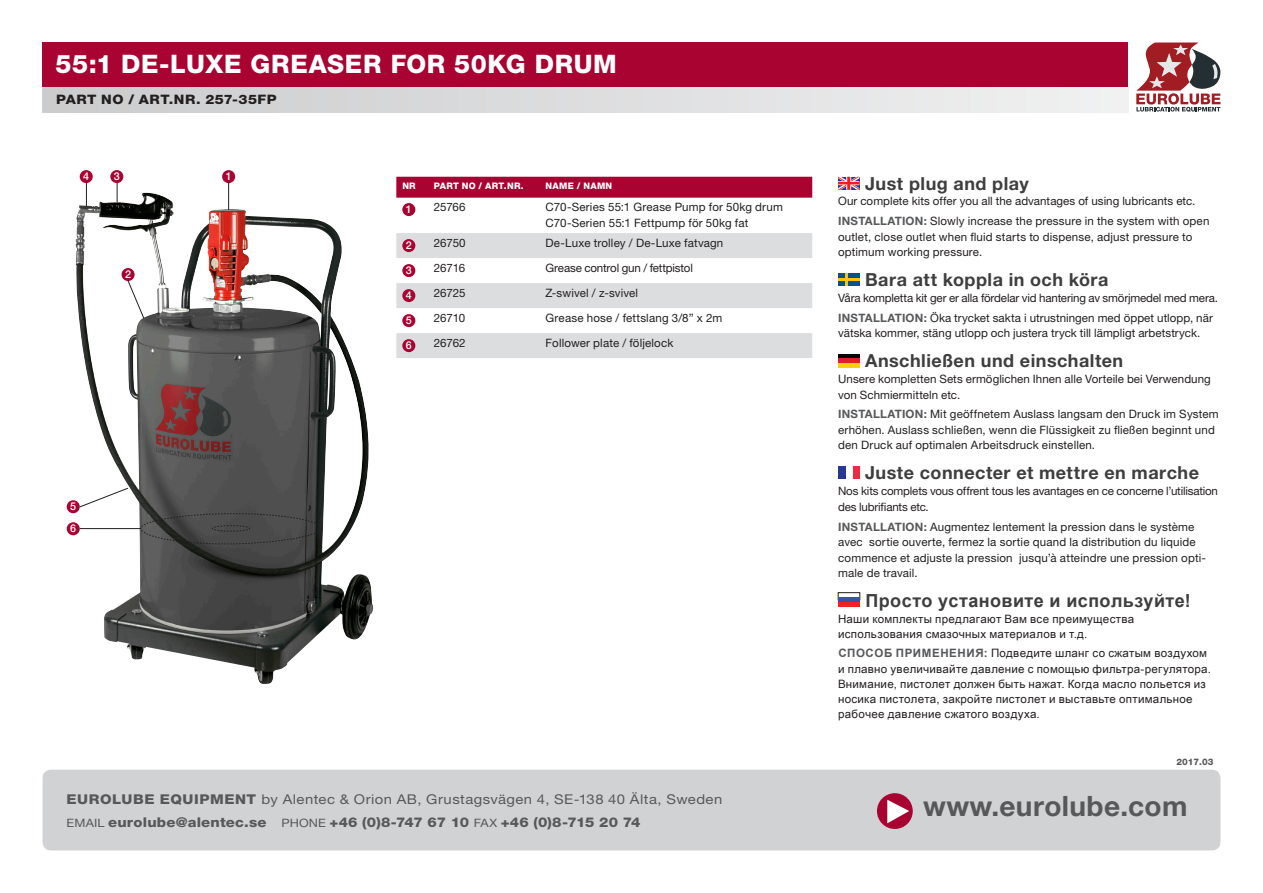
<style>
.page{position:relative;width:1263px;height:893px;background:#fff}
.page>*{position:absolute;margin:0;border:0;box-sizing:border-box;transform-origin:0 0}
.t1{font:700 28.05px "Helvetica Neue LT Std";letter-spacing:.015em;color:#57585a}
.t2{font:800 25.5px "Helvetica Neue LT Std";letter-spacing:.025em;color:#fff}
.t3{font:700 18px "Helvetica Neue LT Std";letter-spacing:.025em;color:#3e3e3f}
.t4{font:700 18px "Arial";letter-spacing:.025em;color:#3e3e3f}
.t5{font:13.5px/23px "Helvetica Neue LT Std";letter-spacing:.03em;color:#57585a;scale:1.1 1}
.t6{font:800 13.5px "Helvetica Neue LT Std";letter-spacing:-.03em;color:#57585a;scale:1.1 1}
.Bildtext{font:800 13.05px "Helvetica Neue LT Std";letter-spacing:.03em;color:#231f20;scale:1.1 1}
.t7{font:11.55px/15.5px "Helvetica Neue LT Std";letter-spacing:.01em;color:#231f20}
.t8{font:11.55px/15.1px "Arial Unicode MS";letter-spacing:.02em;color:#231f20}
.t9{font:11.55px/19.6px "Helvetica Neue LT Std";letter-spacing:-.01em;color:#231f20}
.t10{font:11.55px/15.8px "Helvetica Neue LT Std";letter-spacing:-.015em;color:#231f20}
.t11{font:500 10.8px "Helvetica Neue LT Std";color:#fff}
.t12{font:800 9px "Helvetica Neue LT Std";letter-spacing:.035em;color:#fff}
.t13{font:800 9px "Helvetica Neue LT Std";color:#57585a}
.s1{font-weight:800}
.s2{font-size:11.55px}
.s3{font-weight:400;font-size:11.55px}
.s4{font-weight:700;color:#57585a}
.s5{font-family:"Arial";font-weight:700;color:#57585a}
</style>
<div class="page">
<img style="left:75px;top:193px;width:299px;height:491px">
<div style="left:43px;top:86px;width:1085px;height:26px;background:linear-gradient(to right,#cbcbcc,#f0f1f2)"></div>
<div style="left:43px;top:43px;width:1085px;height:44px;background:#a90332"></div>
<svg style="left:1136px;top:43px;width:84px;height:69px"></svg>
<div style="left:396px;top:177px;width:416px;height:21px;background:#a90332"></div>
<svg style="left:396px;top:233px;width:416px;height:125px;fill:#dcdddf"></svg>
<div style="left:402px;top:203px;width:13px;height:13px;background:#a90332;border-radius:50%"></div>
<div style="left:402px;top:239px;width:13px;height:13px;background:#a90332;border-radius:50%"></div>
<div style="left:402px;top:264px;width:13px;height:13px;background:#a90332;border-radius:50%"></div>
<div style="left:402px;top:289px;width:13px;height:13px;background:#a90332;border-radius:50%"></div>
<div style="left:402px;top:314px;width:13px;height:13px;background:#a90332;border-radius:50%"></div>
<div style="left:402px;top:339px;width:13px;height:13px;background:#a90332;border-radius:50%"></div>
<div style="left:222px;top:170px;width:13px;height:13px;background:#a90332;border-radius:50%"></div>
<div style="left:122px;top:268px;width:13px;height:13px;background:#a90332;border-radius:50%"></div>
<div style="left:110px;top:170px;width:13px;height:13px;background:#a90332;border-radius:50%"></div>
<div style="left:67px;top:522px;width:13px;height:13px;background:#a90332;border-radius:50%"></div>
<svg style="left:228px;top:182px;width:1px;height:28px"></svg>
<svg style="left:117px;top:183px;width:1px;height:19px"></svg>
<svg style="left:86px;top:183px;width:1px;height:23px"></svg>
<svg style="left:128px;top:280px;width:16px;height:39px"></svg>
<svg style="left:79px;top:488px;width:49px;height:19px"></svg>
<hr style="left:80px;top:528px;width:60px;height:1px;background:#231f20">
<div style="left:80px;top:170px;width:13px;height:13px;background:#a90332;border-radius:50%"></div>
<div style="left:67px;top:500px;width:13px;height:13px;background:#a90332;border-radius:50%"></div>
<svg style="left:140px;top:513px;width:182px;height:32px"></svg>
<div style="left:43px;top:770px;width:1177px;height:80px;background:#d1d2d4;border-radius:9px"></div>
<div style="left:877px;top:793px;width:36px;height:36px;background:#a90332;border-radius:50%"></div>
<svg style="left:887px;top:800px;width:22px;height:23px"></svg>
<svg style="left:838px;top:177px;width:21px;height:13px"></svg>
<div style="left:838px;top:273px;width:21px;height:13px;background:#09518a"></div>
<svg style="left:845px;top:273px;width:2px;height:13px"></svg>
<hr style="left:838px;top:278px;width:21px;height:3px;background:#fdc111">
<svg style="left:838px;top:354px;width:21px;height:5px"></svg>
<div style="left:838px;top:359px;width:21px;height:8px;background:#de1f26"></div>
<hr style="left:838px;top:363px;width:21px;height:4px;background:#fcce0c">
<svg style="left:853px;top:466px;width:6px;height:13px"></svg>
<svg style="left:845px;top:466px;width:1px;height:13px"></svg>
<div style="left:838px;top:466px;width:7px;height:13px;background:#263892"></div>
<div style="left:838px;top:600px;width:22px;height:7px;background:#ee2123"></div>
<div style="left:838px;top:597px;width:22px;height:5px;background:#3a54a4"></div>
<p class="t2" style="left:56px;top:49px;width:563px">55:1 DE-LUXE GREASER FOR 50KG DRUM</p>
<p class="Bildtext" style="left:56px;top:92px;width:202px">PART NO / ART.NR. 257-35FP</p>
<p class="t11" style="left:83px;top:169px;width:7px">4</p>
<p class="t11" style="left:114px;top:169px;width:7px">3</p>
<p class="t11" style="left:125px;top:267px;width:7px">2</p>
<p class="t11" style="left:70px;top:499px;width:7px">5</p>
<p class="t11" style="left:70px;top:521px;width:7px">6</p>
<p class="t11" style="left:226px;top:169px;width:7px">1</p>
<p class="t12" style="left:402px;top:181px;width:15px">NR</p>
<p class="t12" style="left:434px;top:181px;width:92px">PART NO / ART.NR.</p>
<p class="t12" style="left:546px;top:181px;width:68px">NAME / NAMN</p>
<p class="t11" style="left:406px;top:202px;width:7px">1</p>
<p class="t7" style="left:434px;top:199px;width:33px">25766</p>
<p class="t7" style="left:546px;top:199px;width:239px">C70-Series 55:1 Grease Pump for 50kg drum</p>
<p class="t7" style="left:546px;top:215px;width:204px">C70-Serien 55:1 Fettpump för 50kg fat</p>
<p class="t11" style="left:406px;top:238px;width:7px">2</p>
<p class="t7" style="left:434px;top:235px;width:33px">26750</p>
<p class="t7" style="left:546px;top:235px;width:179px">De-Luxe trolley / De-Luxe fatvagn</p>
<p class="t11" style="left:406px;top:263px;width:7px">3</p>
<p class="t7" style="left:434px;top:260px;width:33px">26716</p>
<p class="t10" style="left:546px;top:260px;width:149px">Grease control gun / fettpistol</p>
<p class="t11" style="left:406px;top:288px;width:7px">4</p>
<p class="t7" style="left:434px;top:285px;width:33px">26725</p>
<p class="t7" style="left:546px;top:285px;width:94px">Z-swivel / z-svivel</p>
<p class="t11" style="left:406px;top:313px;width:7px">5</p>
<p class="t7" style="left:434px;top:310px;width:33px">26710</p>
<p class="t7" style="left:546px;top:310px;width:178px">Grease hose / fettslang 3/8” x 2m</p>
<p class="t11" style="left:406px;top:338px;width:7px">6</p>
<p class="t7" style="left:434px;top:335px;width:33px">26762</p>
<p class="t7" style="left:546px;top:335px;width:129px">Follower plate / följelock</p>
<p class="t5" style="left:67px;top:787px;width:598px"><span class="s1">EUROLUBE EQUIPMENT</span> by Alentec &amp; Orion AB, Grustagsvägen 4, SE-138 40 Älta, Sweden<br><span class="s2">EMAIL</span> <span class="s1">eurolube@alentec.se</span></p>
<p class="t6" style="left:281px;top:814px;width:328px"><span class="s3">PHONE</span> +46 (0)8-747 67 10 <span class="s3">FAX</span> +46 (0)8-715 20 74</p>
<h3 class="t3" style="left:865px;top:172px;width:165px">Just plug and play</h3>
<p class="t7" style="left:838px;top:191px;width:373px;line-height:19.6px">Our complete kits offer you all the advantages of using lubricants etc.<br><span class="s4">INSTALLATION:</span> Slowly increase the pressure in the system with open</p>
<p class="t7" style="left:838px;top:229px;width:356px">outlet, close outlet when fluid starts to dispense, adjust pressure to optimum working pressure.</p>
<h3 class="t3" style="left:865px;top:269px;width:245px">Bara att koppla in och köra</h3>
<p class="t9" style="left:838px;top:288px;width:381px">Våra kompletta kit ger er alla fördelar vid hantering av smörjmedel med mera.<br><span class="s4">INSTALLATION:</span> Öka trycket sakta i utrustningen med öppet utlopp, när</p>
<p class="t7" style="left:838px;top:325px;width:364px">vätska kommer, stäng utlopp och justera tryck till lämpligt arbetstryck.</p>
<h3 class="t3" style="left:865px;top:350px;width:260px">Anschließen und einschalten</h3>
<p class="t7" style="left:838px;top:371px;width:374px">Unsere kompletten Sets ermöglichen Ihnen alle Vorteile bei Verwendung von Schmiermitteln etc.</p>
<p class="t7" style="left:838px;top:406px;width:382px"><span class="s4">INSTALLATION:</span> Mit geöffnetem Auslass langsam den Druck im System erhöhen. Auslass schließen, wenn die Flüssigkeit zu fließen beginnt und den Druck auf optimalen Arbeitsdruck einstellen.</p>
<h3 class="t3" style="left:865px;top:462px;width:335px">Juste connecter et mettre en marche</h3>
<p class="t10" style="left:838px;top:483px;width:381px">Nos kits complets vous offrent tous les avantages en ce concerne l’utilisation des lubrifiants etc.</p>
<p class="t7" style="left:838px;top:519px;width:369px"><span class="s4">INSTALLATION:</span> Augmentez lentement la pression dans le système avec sortie ouverte, fermez la sortie quand la distribution du liquide commence et adjuste la pression jusqu’à atteindre une pression opti&shy;male de travail.</p>
<h3 class="t4" style="left:865px;top:588px;width:327px">Просто установите и используйте!</h3>
<p class="t8" style="left:838px;top:610px;width:298px">Наши комплекты предлагают Вам все преимущества использования смазочных материалов и т.д.</p>
<p class="t8" style="left:838px;top:645px;width:374px"><span class="s5">СПОСОБ ПРИМЕНЕНИЯ:</span> Подведите шланг со сжатым воздухом и плавно увеличивайте давление c помощью фильтра-регулятора.<br>Внимание, пистолет должен быть нажат. Когда масло польется из носика пистолета, закройте пистолет и выставьте оптимальное рабочее давление сжатого воздуха.</p>
<p class="t13" style="left:1176px;top:756px;width:38px">2017.03</p>
<h1 class="t1" style="left:923px;top:789px;width:266px">www.eurolube.com</h1>
</div>
